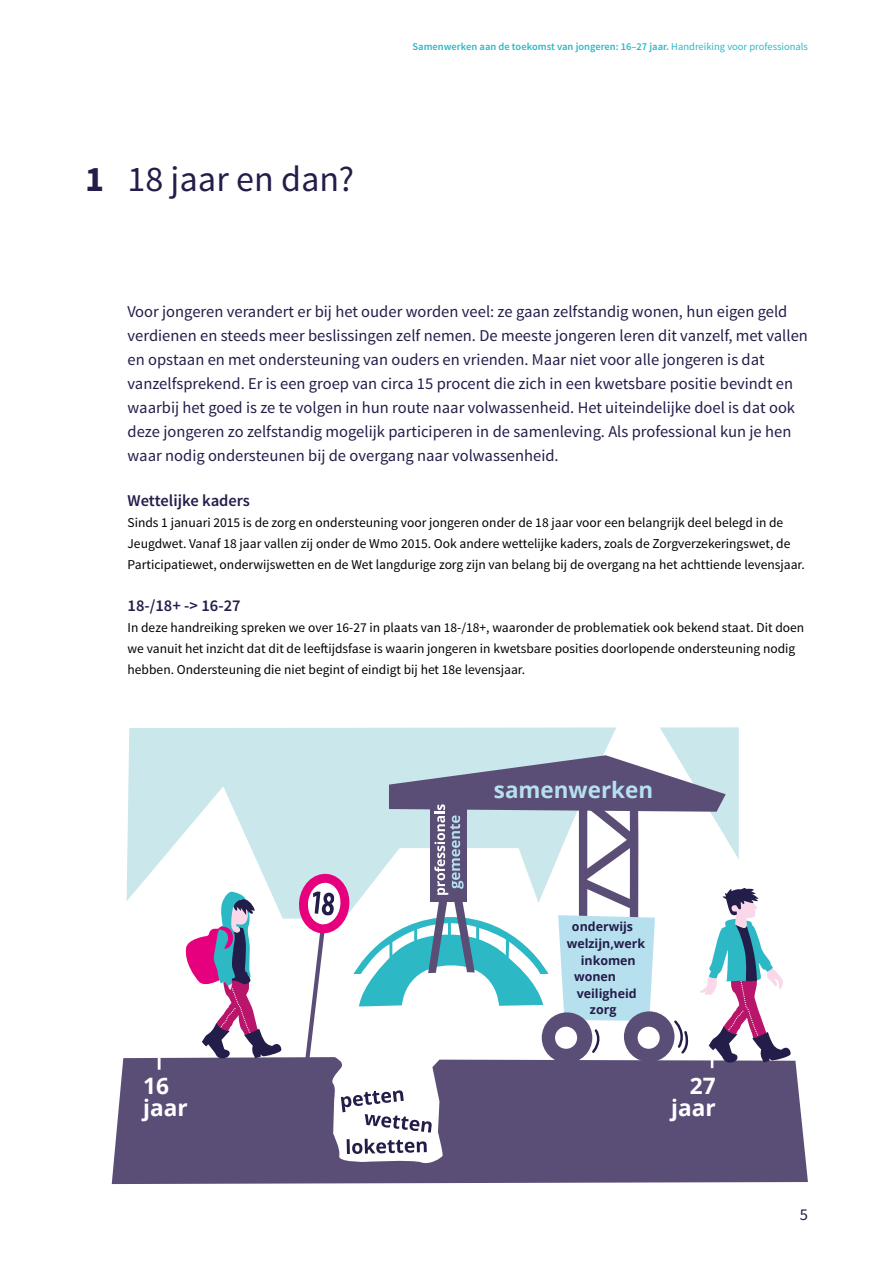
<style>
.page{position:relative;width:893px;height:1263px;background:#fff}
.page>*{position:absolute;margin:0;border:0;box-sizing:border-box;transform-origin:0 0}
.t1{font:36px "Source Sans Pro";color:#231d4a}
.t2{font:700 22.65px/22.2px "Open Sans";color:#fff}
.t3{font:700 22.35px "Open Sans";color:#b7e0ee}
.t4{font:16.5px/24px "Source Sans Pro";color:#231d4a}
.t5{font:600 16.5px "Source Sans Pro";color:#231d4a}
.t6{font:13.5px/21px "Source Sans Pro";color:#000}
.t7{font:700 12.45px "Open Sans";color:#231d4a}
.t8{font:600 10.5px "Source Sans Pro";color:#2db8c5}
.s1{font-weight:700}
.s2{font-weight:400}
</style>
<div class="page">
<svg style="left:126px;top:727px;width:613px;height:192px;fill:#cae7ec"></svg>
<svg style="left:112px;top:1057px;width:696px;height:127px;background:#665a7f"></svg>
<svg style="left:184px;top:891px;width:98px;height:168px"></svg>
<svg style="left:297px;top:755px;width:495px;height:414px"></svg>
<svg style="left:158px;top:1058px;width:3px;height:12px"></svg>
<h1 class="t1" style="left:85px;top:157px;width:271px"><span class="s1">1</span> 18 jaar en dan?</h1>
<p class="t8" style="left:412px;top:40px;width:397px">Samenwerken aan de toekomst van jongeren: 16–27 jaar. <span class="s2">Handreiking voor professionals</span></p>
<p class="t4" style="left:128px;top:300px;width:682px">Voor jongeren verandert er bij het ouder worden veel: ze gaan zelfstandig wonen, hun eigen geld verdienen en steeds meer beslissingen zelf nemen. De meeste jongeren leren dit vanzelf, met vallen en opstaan en met ondersteuning van ouders en vrienden. Maar niet voor alle jongeren is dat vanzelfsprekend. Er is een groep van circa 15 procent die zich in een kwetsbare positie bevindt en waarbij het goed is ze te volgen in hun route naar volwassenheid. Het uiteindelijke doel is dat ook deze jongeren zo zelfstandig mogelijk participeren in de samenleving. Als professional kun je hen waar nodig ondersteunen bij de overgang naar volwassenheid.</p>
<p class="t5" style="left:128px;top:490px;width:124px">Wettelijke kaders</p>
<p class="t6" style="left:128px;top:512px;width:679px">Sinds 1 januari 2015 is de zorg en ondersteuning voor jongeren onder de 18 jaar voor een belangrijk deel belegd in de<br>Jeugdwet. Vanaf 18 jaar vallen zij onder de Wmo 2015. Ook andere wettelijke kaders, zoals de Zorgverzekeringswet, de<br>Participatiewet, onderwijswetten en de Wet langdurige zorg zijn van belang bij de overgang na het achttiende levensjaar.</p>
<p class="t5" style="left:128px;top:595px;width:115px">18-/18+ -&gt; 16-27</p>
<p class="t6" style="left:128px;top:617px;width:678px">In deze handreiking spreken we over 16-27 in plaats van 18-/18+, waaronder de problematiek ook bekend staat. Dit doen we vanuit het inzicht dat dit de leeftijdsfase is waarin jongeren in kwetsbare posities doorlopende ondersteuning nodig hebben. Ondersteuning die niet begint of eindigt bij het 18e levensjaar.</p>
<h3 class="t3" style="left:494px;top:774px;width:161px">samenwerken</h3>
<p class="t7" style="left:572px;top:917px;width:63px">onderwijs</p>
<p class="t7" style="left:567px;top:934px;width:80px">welzijn,werk</p>
<p class="t7" style="left:581px;top:951px;width:57px">inkomen</p>
<p class="t7" style="left:577px;top:985px;width:62px">veiligheid</p>
<p class="t7" style="left:574px;top:967px;width:44px">wonen</p>
<p class="t7" style="left:590px;top:1001px;width:28px">zorg</p>
<h2 class="t2" style="left:143px;top:1074px;width:46px">16 jaar</h2>
<h2 class="t2" style="left:671px;top:1074px;width:46px;text-align:right">27 jaar</h2>
<p class="t4" style="left:800px;top:1203px;width:10px">5</p>
</div>
